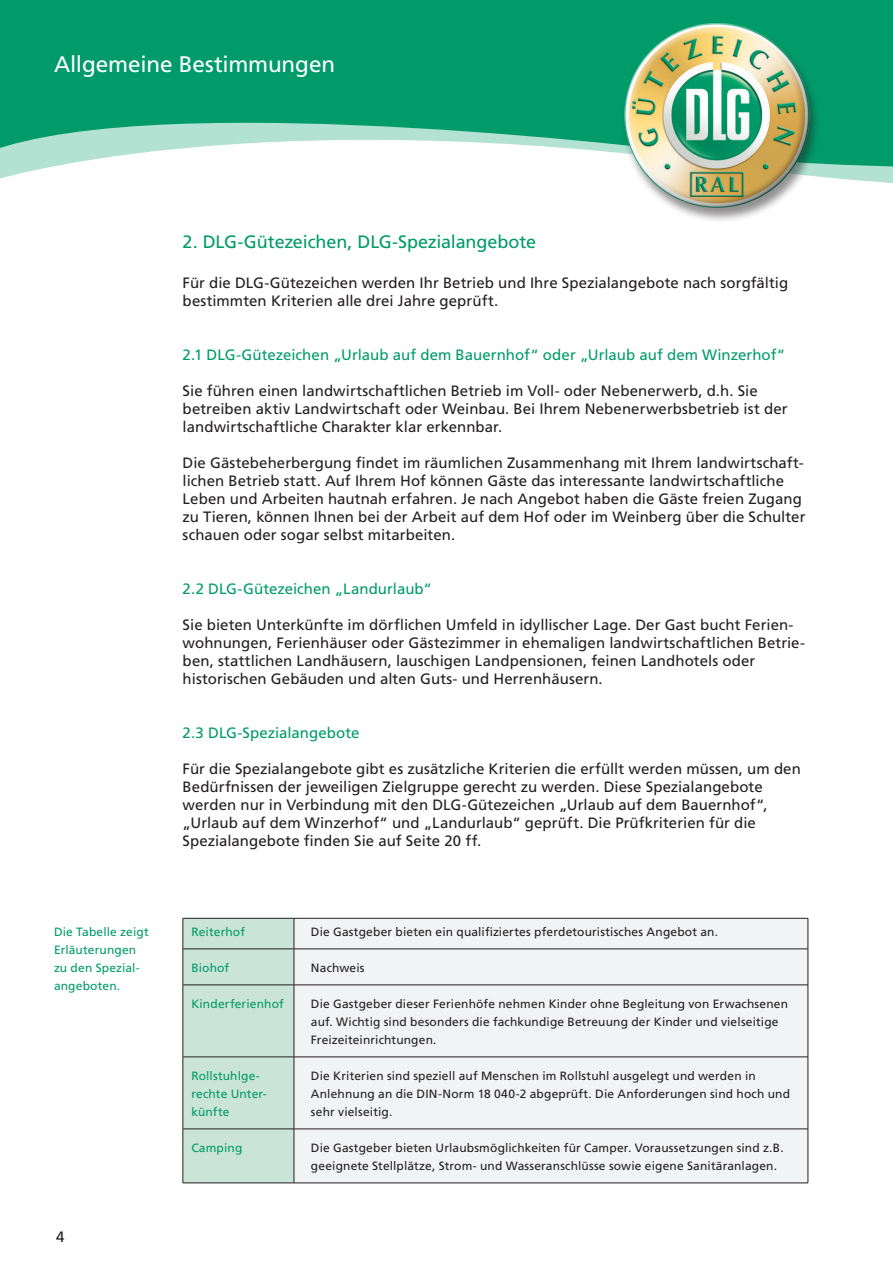
<style>
.page{position:relative;width:893px;height:1263px;background:#fff}
.page>*{position:absolute;margin:0;border:0;box-sizing:border-box;transform-origin:0 0}
.t1{font:22.5px "Frutiger LT Std";letter-spacing:-.005em;color:#fff}
.t2{font:18px "Frutiger LT Std";letter-spacing:-.005em;color:#009b69}
.t3{font:15px/18px "Frutiger LT Std";letter-spacing:.005em;color:#231f20}
.t4{font:15px "Frutiger LT Std";color:#009b69}
.t5{font:12px/18px "Frutiger LT Std";letter-spacing:.01em;color:#231f20}
.t6{font:12px/18px "Frutiger LT Std";letter-spacing:.01em;color:#009b69}
</style>
<div class="page">
<div style="left:0;top:0;width:893px;height:119px;background:#009b69"></div>
<svg style="left:0;top:119px;width:893px;height:64px"></svg>
<div style="left:620px;top:23px;width:201px;height:200px;background:#231f20;opacity:.5"></div>
<img style="left:624px;top:22px;width:186px;height:187px">
<div style="left:623px;top:21px;width:167px;height:159px;background:#fff;opacity:.75"></div>
<div style="left:636px;top:41px;width:176px;height:169px;background:#231f20;opacity:.75"></div>
<div style="left:184px;top:919px;width:110px;height:264px;background:#cbe4d8"></div>
<div style="left:295px;top:919px;width:513px;height:264px;background:#f2f3f4"></div>
<hr style="left:183px;top:918px;width:111px;height:1px;background:#231f20">
<hr style="left:183px;top:918px;width:1px;height:31px;background:#231f20">
<hr style="left:294px;top:918px;width:514px;height:1px;background:#231f20">
<hr style="left:294px;top:918px;width:1px;height:31px;background:#231f20">
<hr style="left:808px;top:918px;width:1px;height:31px;background:#231f20">
<hr style="left:183px;top:949px;width:111px;height:1px;background:#231f20">
<hr style="left:183px;top:949px;width:1px;height:36px;background:#231f20">
<hr style="left:294px;top:949px;width:514px;height:1px;background:#231f20">
<hr style="left:294px;top:949px;width:1px;height:36px;background:#231f20">
<hr style="left:808px;top:949px;width:1px;height:36px;background:#231f20">
<hr style="left:183px;top:985px;width:111px;height:1px;background:#231f20">
<hr style="left:183px;top:985px;width:1px;height:72px;background:#231f20">
<hr style="left:294px;top:985px;width:514px;height:1px;background:#231f20">
<hr style="left:294px;top:985px;width:1px;height:72px;background:#231f20">
<hr style="left:808px;top:985px;width:1px;height:72px;background:#231f20">
<hr style="left:183px;top:1057px;width:111px;height:1px;background:#231f20">
<hr style="left:183px;top:1057px;width:1px;height:72px;background:#231f20">
<hr style="left:294px;top:1057px;width:514px;height:1px;background:#231f20">
<hr style="left:294px;top:1057px;width:1px;height:72px;background:#231f20">
<hr style="left:808px;top:1057px;width:1px;height:72px;background:#231f20">
<hr style="left:183px;top:1129px;width:111px;height:1px;background:#231f20">
<hr style="left:183px;top:1129px;width:1px;height:54px;background:#231f20">
<hr style="left:294px;top:1129px;width:514px;height:1px;background:#231f20">
<hr style="left:294px;top:1129px;width:1px;height:54px;background:#231f20">
<hr style="left:808px;top:1129px;width:1px;height:54px;background:#231f20">
<hr style="left:183px;top:1183px;width:111px;height:1px;background:#231f20">
<hr style="left:294px;top:1183px;width:514px;height:1px;background:#231f20">
<h1 class="t1" style="left:54px;top:51px;width:283px">Allgemeine Bestimmungen</h1>
<p class="t2" style="left:183px;top:231px;width:355px">2. DLG-Gütezeichen, DLG-Spezialangebote</p>
<p class="t3" style="left:183px;top:274px;width:607px">Für die DLG-Gütezeichen werden Ihr Betrieb und Ihre Spezialangebote nach sorgfältig bestimmten Kriterien alle drei Jahre geprüft.</p>
<p class="t4" style="left:183px;top:346px;width:604px">2.1 DLG-Gütezeichen „Urlaub auf dem Bauernhof“ oder „Urlaub auf dem Winzerhof“</p>
<p class="t3" style="left:183px;top:382px;width:606px">Sie führen einen landwirtschaftlichen Betrieb im Voll- oder Nebenerwerb, d.h. Sie betreiben aktiv Landwirtschaft oder Weinbau. Bei Ihrem Nebenerwerbsbetrieb ist der landwirtschaftliche Charakter klar erkennbar.</p>
<p class="t3" style="left:183px;top:454px;width:624px">Die Gästebeherbergung findet im räumlichen Zusammenhang mit Ihrem landwirtschaft&shy;lichen Betrieb statt. Auf Ihrem Hof können Gäste das interessante landwirtschaftliche Leben und Arbeiten hautnah erfahren. Je nach Angebot haben die Gäste freien Zugang zu Tieren, können Ihnen bei der Arbeit auf dem Hof oder im Weinberg über die Schulter schauen oder sogar selbst mitarbeiten.</p>
<p class="t4" style="left:183px;top:580px;width:251px">2.2 DLG-Gütezeichen „Landurlaub“</p>
<p class="t3" style="left:183px;top:616px;width:624px">Sie bieten Unterkünfte im dörflichen Umfeld in idyllischer Lage. Der Gast bucht Ferien&shy;wohnungen, Ferienhäuser oder Gästezimmer in ehemaligen landwirtschaftlichen Betrie&shy;ben, stattlichen Landhäusern, lauschigen Landpensionen, feinen Landhotels oder historischen Gebäuden und alten Guts- und Herrenhäusern.</p>
<p class="t6" style="left:54px;top:923px;width:96px">Die Tabelle zeigt<br>Erläuterungen zu den Spezial&shy;angeboten.</p>
<p class="t3" style="left:56px;top:1228px;width:10px">4</p>
<p class="t4" style="left:183px;top:724px;width:178px">2.3 DLG-Spezialangebote</p>
<p class="t3" style="left:183px;top:760px;width:620px">Für die Spezialangebote gibt es zusätzliche Kriterien die erfüllt werden müssen, um den Bedürfnissen der jeweiligen Zielgruppe gerecht zu werden. Diese Spezialangebote werden nur in Verbindung mit den DLG-Gütezeichen „Urlaub auf dem Bauernhof“, „Urlaub auf dem Winzerhof“ und „Landurlaub“ geprüft. Die Prüfkriterien für die Spezialangebote finden Sie auf Seite 20 ff.</p>
<p class="t6" style="left:191px;top:923px;width:55px">Reiterhof</p>
<p class="t5" style="left:311px;top:923px;width:409px">Die Gastgeber bieten ein qualifiziertes pferdetouristisches Angebot an.</p>
<p class="t6" style="left:191px;top:959px;width:39px">Biohof</p>
<p class="t5" style="left:311px;top:959px;width:55px">Nachweis</p>
<p class="t6" style="left:191px;top:995px;width:94px">Kinderferienhof</p>
<p class="t5" style="left:311px;top:995px;width:479px">Die Gastgeber dieser Ferienhöfe nehmen Kinder ohne Begleitung von Erwachsenen auf. Wichtig sind besonders die fachkundige Betreuung der Kinder und vielseitige<br>Freizeiteinrichtungen.</p>
<p class="t6" style="left:191px;top:1067px;width:77px">Rollstuhlge&shy;rechte Unter&shy;künfte</p>
<p class="t5" style="left:311px;top:1067px;width:481px">Die Kriterien sind speziell auf Menschen im Rollstuhl ausgelegt und werden in<br>Anlehnung an die DIN-Norm 18 040-2 abgeprüft. Die Anforderungen sind hoch und sehr vielseitig.</p>
<p class="t6" style="left:191px;top:1139px;width:52px">Camping</p>
<p class="t5" style="left:311px;top:1139px;width:474px">Die Gastgeber bieten Urlaubsmöglichkeiten für Camper. Voraussetzungen sind z.B. geeignete Stellplätze, Strom- und Wasseranschlüsse sowie eigene Sanitäranlagen.</p>
</div>
